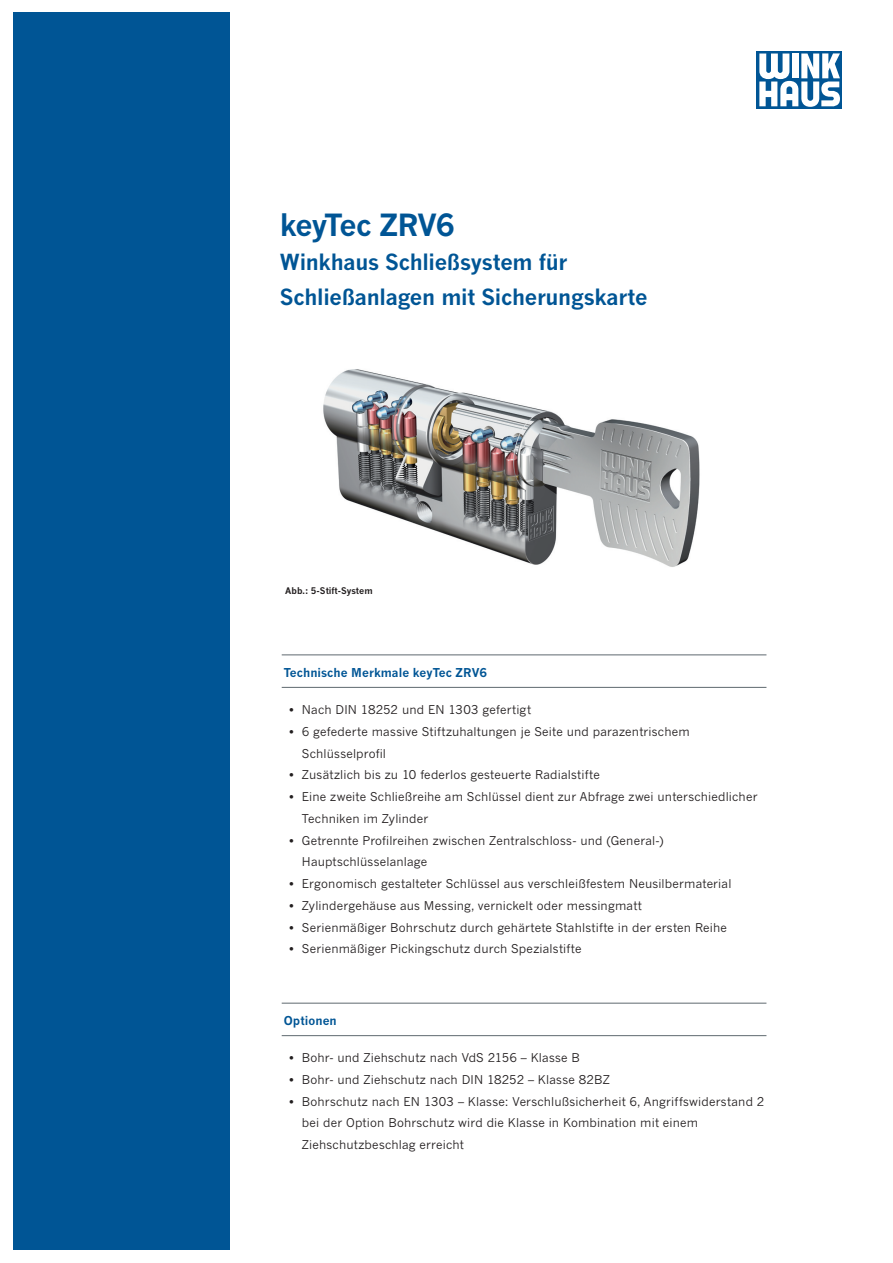
<style>
.page{position:relative;width:893px;height:1263px;background:#fff}
.page>*{position:absolute;margin:0;border:0;box-sizing:border-box;transform-origin:0 0}
.t1{font:700 30px "News Gothic MT Pro";letter-spacing:-.035em;color:#005595}
.t2{font:700 21.75px/34.5px "News Gothic MT Pro";letter-spacing:-.015em;color:#005595}
.t3{font:12px/21.8px "News Gothic MT Pro";letter-spacing:.015em;color:#231f20}
.t4{font:700 12px "News Gothic MT Pro";letter-spacing:.005em;color:#005595}
.t5{font:700 9px "News Gothic MT Pro";color:#231f20}
.s1{font-family:"News Gothic";font-weight:700}
</style>
<div class="page">
<div style="left:757px;top:51px;width:85px;height:58px;background:#005595"></div>
<svg style="left:759px;top:53px;width:81px;height:54px"></svg>
<hr style="left:282px;top:687px;width:484px;height:1px;background:#5f696f">
<hr style="left:282px;top:655px;width:484px;height:1px;background:#5f696f">
<hr style="left:282px;top:1035px;width:484px;height:1px;background:#5f696f">
<hr style="left:282px;top:1003px;width:484px;height:1px;background:#5f696f">
<div style="left:13px;top:13px;width:217px;height:1237px;background:#005595"></div>
<img style="left:323px;top:369px;width:377px;height:198px">
<h1 class="t1" style="left:280px;top:206px;width:176px">keyTec ZRV6</h1>
<h2 class="t2" style="left:280px;top:245px;width:369px">Winkhaus Schließsystem für<br>Schließanlagen mit Sicherungskarte</h2>
<p class="t5" style="left:285px;top:585px;width:89px">Abb.: 5-Stift-System</p>
<p class="t4" style="left:284px;top:665px;width:205px">Technische Merkmale keyTec ZRV6</p>
<p class="t3" style="left:289px;top:699px;width:243px"><span class="s1">•</span> Nach DIN 18252 und EN 1303 gefertigt</p>
<p class="t3" style="left:302px;top:720px;width:389px;text-indent:-13px"><span class="s1">•</span> 6 gefederte massive Stiftzuhaltungen je Seite und parazentrischem<br>Schlüsselprofil</p>
<p class="t3" style="left:289px;top:764px;width:312px"><span class="s1">•</span> Zusätzlich bis zu 10 federlos gesteuerte Radialstifte</p>
<p class="t3" style="left:302px;top:786px;width:457px;text-indent:-13px"><span class="s1">•</span> Eine zweite Schließreihe am Schlüssel dient zur Abfrage zwei unterschiedlicher<br>Techniken im Zylinder</p>
<p class="t3" style="left:302px;top:829px;width:363px;text-indent:-13px"><span class="s1">•</span> Getrennte Profilreihen zwischen Zentralschloss- und (General-)<br>Hauptschlüsselanlage</p>
<p class="t3" style="left:289px;top:873px;width:444px"><span class="s1">•</span> Ergonomisch gestalteter Schlüssel aus verschleißfestem Neusilbermaterial</p>
<p class="t3" style="left:289px;top:894px;width:354px"><span class="s1">•</span> Zylindergehäuse aus Messing, vernickelt oder messingmatt</p>
<p class="t3" style="left:289px;top:916px;width:439px"><span class="s1">•</span> Serienmäßiger Bohrschutz durch gehärtete Stahlstifte in der ersten Reihe</p>
<p class="t3" style="left:289px;top:938px;width:294px"><span class="s1">•</span> Serienmäßiger Pickingschutz durch Spezialstifte</p>
<p class="t4" style="left:284px;top:1013px;width:55px">Optionen</p>
<p class="t3" style="left:289px;top:1047px;width:292px"><span class="s1">•</span> Bohr- und Ziehschutz nach VdS 2156 – Klasse B</p>
<p class="t3" style="left:289px;top:1068px;width:322px"><span class="s1">•</span> Bohr- und Ziehschutz nach DIN 18252 – Klasse 82BZ</p>
<p class="t3" style="left:302px;top:1090px;width:464px;text-indent:-13px"><span class="s1">•</span> Bohrschutz nach EN 1303 – Klasse: Verschlußsicherheit 6, Angriffswiderstand 2 bei der Option Bohrschutz wird die Klasse in Kombination mit einem<br>Ziehschutzbeschlag erreicht</p>
</div>
